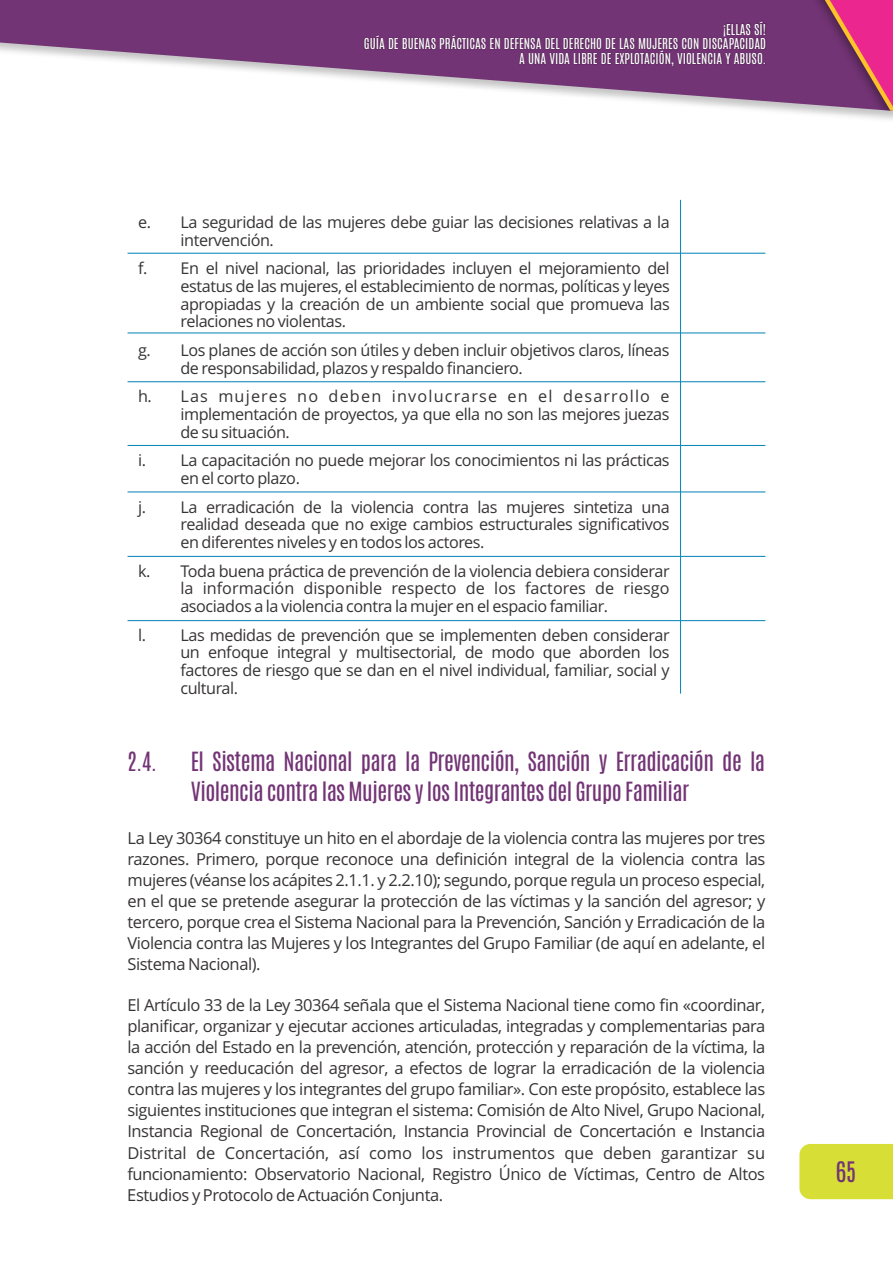
<style>
.page{position:relative;width:893px;height:1263px;background:#fff}
.page>*{position:absolute;margin:0;border:0;box-sizing:border-box;transform-origin:0 0}
.t1{font:24px "Antonio";color:#733475}
.t2{font:22.5px/30.5px "Antonio";letter-spacing:-.025em;color:#733475}
.t3{font:16.5px/21.1px "Open Sans";letter-spacing:-.025em;color:#373435;text-align:justify}
.t4{font:16.2px/17.7px "Open Sans";letter-spacing:-.025em;color:#373435;text-align:justify}
.t5{font:12.75px/14.7px "Antonio";color:#fefefe;text-align:right}
</style>
<div class="page">
<svg style="left:0;top:0;width:741px;height:108px;fill:#733475"></svg>
<img style="left:741px;top:0;width:15px;height:109px">
<svg style="left:756px;top:0;width:137px;height:115px"></svg>
<img style="left:363px;top:19px;width:406px;height:50px">
<div style="left:799px;top:1144px;width:94px;height:55px;background:#d7df36"></div>
<hr style="left:128px;top:253px;width:637px;height:1px;background:#1089ba">
<hr style="left:128px;top:332px;width:637px;height:1px;background:#1089ba">
<hr style="left:128px;top:381px;width:637px;height:1px;background:#1089ba">
<hr style="left:128px;top:491px;width:637px;height:1px;background:#1089ba">
<hr style="left:128px;top:556px;width:637px;height:1px;background:#1089ba">
<hr style="left:680px;top:200px;width:1px;height:494px;background:#1089ba">
<hr style="left:128px;top:445px;width:637px;height:1px;background:#1089ba">
<hr style="left:128px;top:620px;width:637px;height:1px;background:#1089ba">
<p class="t5" style="left:364px;top:22px;width:404px">¡ELLAS SÍ!<br>GUÍA DE BUENAS PRÁCTICAS EN DEFENSA DEL DERECHO DE LAS MUJERES CON DISCAPACIDAD<br>A UNA VIDA LIBRE DE EXPLOTACIÓN, VIOLENCIA Y ABUSO.</p>
<p class="t4" style="left:181px;top:215px;width:491px;text-indent:-42px">e. La seguridad de las mujeres debe guiar las decisiones relativas a la intervención.</p>
<p class="t4" style="left:180px;top:261px;width:491px;text-indent:-42px">f. En el nivel nacional, las prioridades incluyen el mejoramiento del estatus de las mujeres, el establecimiento de normas, políticas y leyes apropiadas y la creación de un ambiente social que promueva las relaciones no violentas.</p>
<p class="t4" style="left:180px;top:343px;width:491px;text-indent:-42px">g. Los planes de acción son útiles y deben incluir objetivos claros, líneas de responsabilidad, plazos y respaldo financiero.</p>
<p class="t4" style="left:180px;top:389px;width:491px;text-indent:-42px">h. Las mujeres no deben involucrarse en el desarrollo e implementación de proyectos, ya que ella no son las mejores juezas de su situación.</p>
<p class="t4" style="left:180px;top:453px;width:491px;text-indent:-42px">i. La capacitación no puede mejorar los conocimientos ni las prácticas en el corto plazo.</p>
<p class="t4" style="left:180px;top:499px;width:491px;text-indent:-42px">j. La erradicación de la violencia contra las mujeres sintetiza una realidad deseada que no exige cambios estructurales significativos en diferentes niveles y en todos los actores.</p>
<p class="t4" style="left:180px;top:563px;width:491px;text-indent:-42px">k. Toda buena práctica de prevención de la violencia debiera considerar la información disponible respecto de los factores de riesgo asociados a la violencia contra la mujer en el espacio familiar.</p>
<p class="t4" style="left:180px;top:627px;width:491px;text-indent:-42px">l. Las medidas de prevención que se implementen deben considerar un enfoque integral y multisectorial, de modo que aborden los factores de riesgo que se dan en el nivel individual, familiar, social y cultural.</p>
<h2 class="t2" style="left:127px;top:746px;width:31px">2.4.</h2>
<h2 class="t2" style="left:191px;top:746px;width:576px">El Sistema Nacional para la Prevención, Sanción y Erradicación de la<br>Violencia contra las Mujeres y los Integrantes del Grupo Familiar</h2>
<p class="t3" style="left:127px;top:829px;width:639px">La Ley 30364 constituye un hito en el abordaje de la violencia contra las mujeres por tres razones. Primero, porque reconoce una definición integral de la violencia contra las mujeres (véanse los acápites 2.1.1. y 2.2.10); segundo, porque regula un proceso especial, en el que se pretende asegurar la protección de las víctimas y la sanción del agresor; y tercero, porque crea el Sistema Nacional para la Prevención, Sanción y Erradicación de la Violencia contra las Mujeres y los Integrantes del Grupo Familiar (de aquí en adelante, el Sistema Nacional).</p>
<p class="t3" style="left:127px;top:996px;width:639px">El Artículo 33 de la Ley 30364 señala que el Sistema Nacional tiene como fin «coordinar, planificar, organizar y ejecutar acciones articuladas, integradas y complementarias para la acción del Estado en la prevención, atención, protección y reparación de la víctima, la sanción y reeducación del agresor, a efectos de lograr la erradicación de la violencia contra las mujeres y los integrantes del grupo familiar». Con este propósito, establece las siguientes instituciones que integran el sistema: Comisión de Alto Nivel, Grupo Nacional, Instancia Regional de Concertación, Instancia Provincial de Concertación e Instancia Distrital de Concertación, así como los instrumentos que deben garantizar su funcionamiento: Observatorio Nacional, Registro Único de Víctimas, Centro de Altos Estudios y Protocolo de Actuación Conjunta.</p>
<h1 class="t1" style="left:836px;top:1154px;width:22px">65</h1>
</div>
